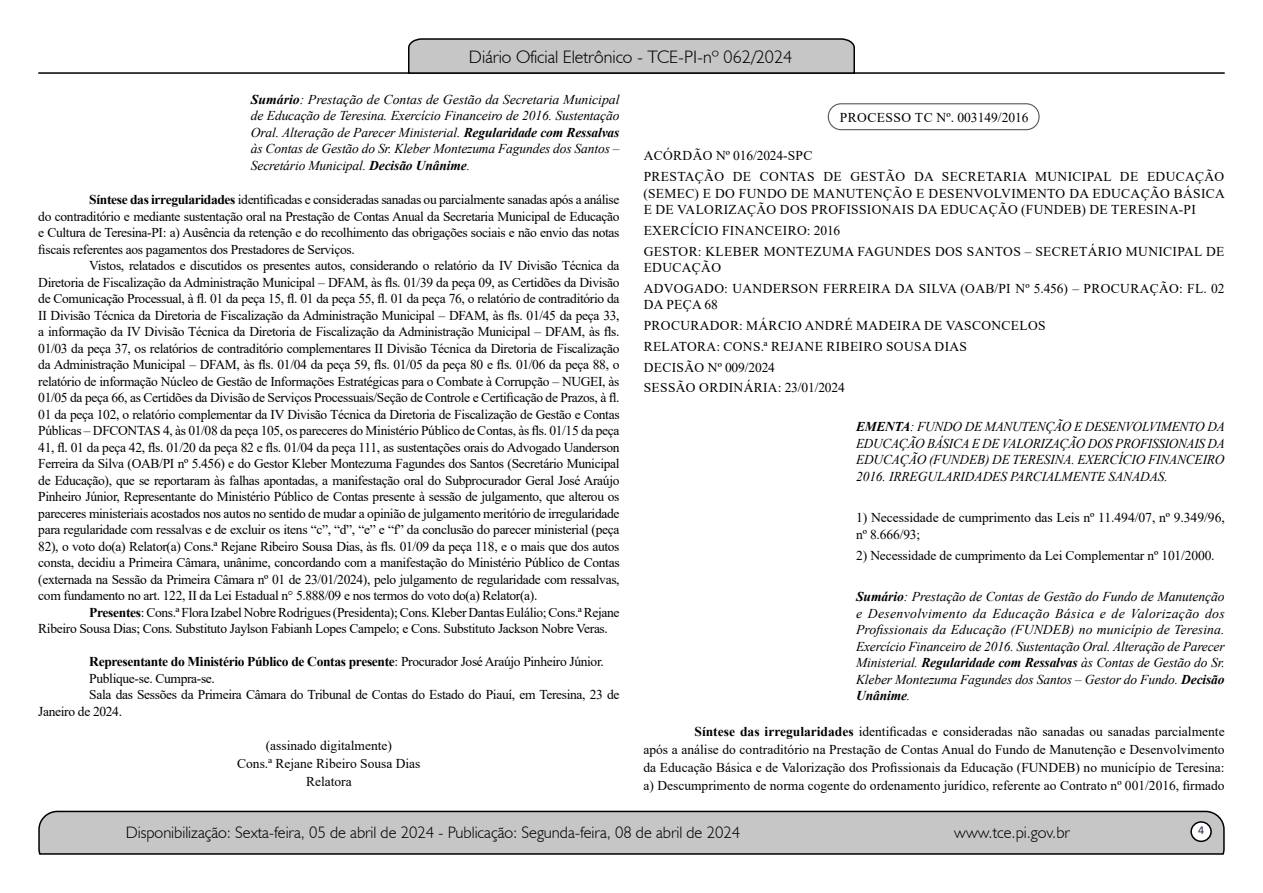
<style>
.page{position:relative;width:1263px;height:893px;background:#fff}
.page>*{position:absolute;margin:0;border:0;box-sizing:border-box;transform-origin:0 0}
.t1{font:300 18px "Humanist 521 BT";color:#000}
.t2{font:300 16.5px "Humanist 521 BT";color:#000}
.t3{font:13.5px/16.5px "Times New Roman";color:#000;text-align:justify}
.t4{font:italic 13.5px/16.5px "Times New Roman";letter-spacing:-.01em;color:#000;text-align:justify}
.t5{font:13.5px/20.7px "Times New Roman";letter-spacing:.025em;color:#000}
.t6{font:13.5px/16.5px "Times New Roman";letter-spacing:-.025em;color:#000}
.t7{font:700 13.5px "Times New Roman";letter-spacing:-.025em;color:#000}
.t8{font:13.5px "Times New Roman";letter-spacing:.02em;color:#000}
.t9{font:12px "Calibri";color:#212d4c}
.s1{font-weight:700}
.s2{font-weight:400}
</style>
<div class="page">
<svg style="left:38px;top:810px;width:1187px;height:45px;background:#b9b9b9"></svg>
<div style="left:1191px;top:822px;width:20px;height:19px;background:#fff;border-radius:50%"></div>
<div style="left:1190px;top:821px;width:22px;height:21px;border:2px solid #000;border-radius:50%"></div>
<hr style="left:38px;top:72px;width:1187px;height:2px;background:#000">
<svg style="left:407px;top:38px;width:449px;height:36px;background:#b4b4b4"></svg>
<div style="left:828px;top:103px;width:211px;height:27px;border:1px solid #575756;border-radius:13px"></div>
<h1 class="t1" style="left:469px;top:46px;width:325px">Diário Oficial Eletrônico - TCE-PI-nº 062/2024</h1>
<p class="t4" style="left:251px;top:91px;width:370px"><span class="s1">Sumário</span>: Prestação de Contas de Gestão da Secretaria Municipal de Educação de Teresina. Exercício Financeiro de 2016. Sustentação Oral. Alteração de Parecer Ministerial. <span class="s1">Regularidade com Ressalvas </span>às Contas de Gestão do Sr. Kleber Montezuma Fagundes dos Santos – Secretário Municipal. <span class="s1">Decisão Unânime</span>.</p>
<p class="t3" style="left:38px;top:191px;width:583px;text-indent:51px"><span class="s1">Síntese das irregularidades</span> identificadas e consideradas sanadas ou parcialmente sanadas após a análise do contraditório e mediante sustentação oral na Prestação de Contas Anual da Secretaria Municipal de Educação e Cultura de Teresina-PI: a) Ausência da retenção e do recolhimento das obrigações sociais e não envio das notas fiscais referentes aos pagamentos dos Prestadores de Serviços.</p>
<p class="t3" style="left:38px;top:257px;width:583px;text-indent:51px">Vistos, relatados e discutidos os presentes autos, considerando o relatório da IV Divisão Técnica da Diretoria de Fiscalização da Administração Municipal – DFAM, às fls. 01/39 da peça 09, as Certidões da Divisão de Comunicação Processual, à fl. 01 da peça 15, fl. 01 da peça 55, fl. 01 da peça 76, o relatório de contraditório da II Divisão Técnica da Diretoria de Fiscalização da Administração Municipal – DFAM, às fls. 01/45 da peça 33, a informação da IV Divisão Técnica da Diretoria de Fiscalização da Administração Municipal – DFAM, às fls.<br>01/03 da peça 37, os relatórios de contraditório complementares II Divisão Técnica da Diretoria de Fiscalização da Administração Municipal – DFAM, às fls. 01/04 da peça 59, fls. 01/05 da peça 80 e fls. 01/06 da peça 88, o relatório de informação Núcleo de Gestão de Informações Estratégicas para o Combate à Corrupção – NUGEI, às 01/05 da peça 66, as Certidões da Divisão de Serviços Processuais/Seção de Controle e Certificação de Prazos, à fl.<br>01 da peça 102, o relatório complementar da IV Divisão Técnica da Diretoria de Fiscalização de Gestão e Contas Públicas – DFCONTAS 4, às 01/08 da peça 105, os pareceres do Ministério Público de Contas, às fls. 01/15 da peça 41, fl. 01 da peça 42, fls. 01/20 da peça 82 e fls. 01/04 da peça 111, as sustentações orais do Advogado Uanderson Ferreira da Silva (OAB/PI nº 5.456) e do Gestor Kleber Montezuma Fagundes dos Santos (Secretário Municipal de Educação), que se reportaram às falhas apontadas, a manifestação oral do Subprocurador Geral José Araújo Pinheiro Júnior, Representante do Ministério Público de Contas presente à sessão de julgamento, que alterou os pareceres ministeriais acostados nos autos no sentido de mudar a opinião de julgamento meritório de irregularidade para regularidade com ressalvas e de excluir os itens “c”, “d”, “e” e “f” da conclusão do parecer ministerial (peça 82), o voto do(a) Relator(a) Cons.ª Rejane Ribeiro Sousa Dias, às fls. 01/09 da peça 118, e o mais que dos autos consta, decidiu a Primeira Câmara, unânime, concordando com a manifestação do Ministério Público de Contas (externada na Sessão da Primeira Câmara nº 01 de 23/01/2024), pelo julgamento de regularidade com ressalvas, com fundamento no art. 122, II da Lei Estadual n° 5.888/09 e nos termos do voto do(a) Relator(a).</p>
<p class="t6" style="left:38px;top:603px;width:583px;text-indent:51px"><span class="s1">Presentes</span>: Cons.ª Flora Izabel Nobre Rodrigues (Presidenta); Cons. Kleber Dantas Eulálio; Cons.ª Rejane<br>Ribeiro Sousa Dias; Cons. Substituto Jaylson Fabianh Lopes Campelo; e Cons. Substituto Jackson Nobre Veras.</p>
<p class="t7" style="left:89px;top:652px;width:516px">Representante do Ministério Público de Contas presente<span class="s2">: Procurador José Araújo Pinheiro Júnior.</span></p>
<p class="t6" style="left:89px;top:669px;width:127px">Publique-se. Cumpra-se.</p>
<p class="t6" style="left:89px;top:686px;width:532px">Sala das Sessões da Primeira Câmara do Tribunal de Contas do Estado do Piauí, em Teresina, 23 de</p>
<p class="t6" style="left:38px;top:702px;width:85px">Janeiro de 2024.</p>
<p class="t3" style="left:237px;top:736px;width:185px;line-height:18px;text-align:center">(assinado digitalmente)<br>Cons.ª Rejane Ribeiro Sousa Dias<br>Relatora</p>
<p class="t8" style="left:840px;top:108px;width:190px">PROCESSO TC Nº. 003149/2016</p>
<p class="t5" style="left:644px;top:145px;width:582px">ACÓRDÃO Nº 016/2024-SPC<br>PRESTAÇÃO DE CONTAS DE GESTÃO DA SECRETARIA MUNICIPAL DE EDUCAÇÃO</p>
<p class="t5" style="left:643px;top:184px;width:583px;line-height:16.5px">(SEMEC) E DO FUNDO DE MANUTENÇÃO E DESENVOLVIMENTO DA EDUCAÇÃO BÁSICA<br>E DE VALORIZAÇÃO DOS PROFISSIONAIS DA EDUCAÇÃO (FUNDEB) DE TERESINA-PI</p>
<p class="t5" style="left:644px;top:220px;width:582px">EXERCÍCIO FINANCEIRO: 2016<br>GESTOR: KLEBER MONTEZUMA FAGUNDES DOS SANTOS – SECRETÁRIO MUNICIPAL DE</p>
<p class="t5" style="left:644px;top:257px;width:582px">EDUCAÇÃO<br>ADVOGADO: UANDERSON FERREIRA DA SILVA (OAB/PI Nº 5.456) – PROCURAÇÃO: FL. 02</p>
<p class="t5" style="left:644px;top:294px;width:403px">DA PEÇA 68<br>PROCURADOR: MÁRCIO ANDRÉ MADEIRA DE VASCONCELOS<br>RELATORA: CONS.ª REJANE RIBEIRO SOUSA DIAS<br>DECISÃO Nº 009/2024<br>SESSÃO ORDINÁRIA: 23/01/2024</p>
<p class="t4" style="left:856px;top:418px;width:370px"><span class="s1">EMENTA</span>: FUNDO DE MANUTENÇÃO E DESENVOLVIMENTO DA EDUCAÇÃO BÁSICA E DE VALORIZAÇÃO DOS PROFISSIONAIS DA EDUCAÇÃO (FUNDEB) DE TERESINA. EXERCÍCIO FINANCEIRO 2016. IRREGULARIDADES PARCIALMENTE SANADAS.</p>
<p class="t3" style="left:856px;top:509px;width:370px">1) Necessidade de cumprimento das Leis nº 11.494/07, nº 9.349/96, nº 8.666/93;</p>
<p class="t3" style="left:856px;top:546px;width:360px">2) Necessidade de cumprimento da Lei Complementar nº 101/2000.</p>
<p class="t4" style="left:856px;top:588px;width:370px"><span class="s1">Sumário</span>: Prestação de Contas de Gestão do Fundo de Manutenção e Desenvolvimento da Educação Básica e de Valorização dos Profissionais da Educação (FUNDEB) no município de Teresina.<br>Exercício Financeiro de 2016. Sustentação Oral. Alteração de Parecer Ministerial. <span class="s1">Regularidade com Ressalvas</span> às Contas de Gestão do Sr.<br>Kleber Montezuma Fagundes dos Santos – Gestor do Fundo. <span class="s1">Decisão Unânime</span>.</p>
<p class="t3" style="left:643px;top:722px;width:583px;line-height:18px;text-indent:51px"><span class="s1">Síntese das irregularidades</span> identificadas e consideradas não sanadas ou sanadas parcialmente após a análise do contraditório na Prestação de Contas Anual do Fundo de Manutenção e Desenvolvimento da Educação Básica e de Valorização dos Profissionais da Educação (FUNDEB) no município de Teresina: a) Descumprimento de norma cogente do ordenamento jurídico, referente ao Contrato nº 001/2016, firmado</p>
<p class="t2" style="left:126px;top:822px;width:616px">Disponibilização: Sexta-feira, 05 de abril de 2024 - Publicação: Segunda-feira, 08 de abril de 2024</p>
<p class="t2" style="left:954px;top:822px;width:117px">www.tce.pi.gov.br</p>
<p class="t9" style="left:1198px;top:821px;width:8px">4</p>
</div>
